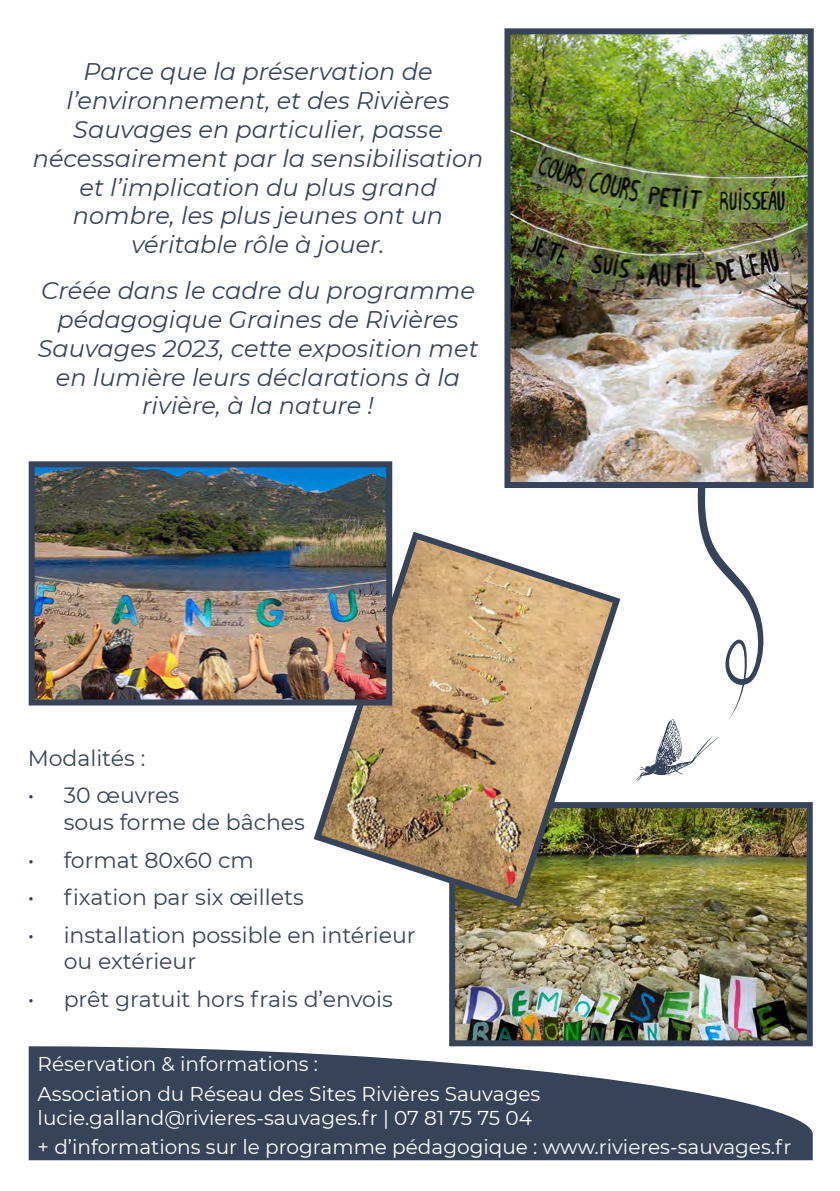
<style>
.page{position:relative;width:840px;height:1191px;background:#fff}
.page>*{position:absolute;margin:0;border:0;box-sizing:border-box;transform-origin:0 0}
.t1{font:italic 24px/28.8px "Montserrat";color:#374359;text-align:center}
.t2{font:22px/26.4px "Montserrat";color:#374359}
.t3{font:20px/29.6px "Montserrat";color:#fff}
</style>
<div class="page">
<svg style="left:29px;top:1046px;width:783px;height:114px;fill:#374359"></svg>
<svg style="left:697px;top:488px;width:67px;height:232px"></svg>
<img style="left:456px;top:809px;width:349px;height:230px">
<div style="left:449px;top:802px;width:363px;height:244px;border:6px solid #374359"></div>
<img style="left:310px;top:528px;width:313px;height:382px">
<img style="left:36px;top:468px;width:349px;height:230px">
<div style="left:29px;top:461px;width:363px;height:244px;border:6px solid #374359"></div>
<img style="left:511px;top:35px;width:295px;height:446px">
<div style="left:504px;top:28px;width:309px;height:460px;border:6px solid #374359"></div>
<svg style="left:635px;top:719px;width:83px;height:62px"></svg>
<p class="t1" style="left:33px;top:57px;width:452px">Parce que la préservation de l’environnement, et des Rivières<br>Sauvages en particulier, passe nécessairement par la sensibilisation et l’implication du plus grand nombre, les plus jeunes ont un véritable rôle à jouer.</p>
<p class="t1" style="left:38px;top:275px;width:442px">Créée dans le cadre du programme pédagogique Graines de Rivières<br>Sauvages 2023, cette exposition met en lumière leurs déclarations à la rivière, à la nature !</p>
<p class="t2" style="left:28px;top:744px;width:119px">Modalités :</p>
<p class="t2" style="left:64px;top:781px;width:243px;text-indent:-36px">• 30 œuvres<br>sous forme de bâches</p>
<p class="t2" style="left:28px;top:845px;width:228px">• format 80x60 cm</p>
<p class="t2" style="left:28px;top:883px;width:277px">• fixation par six œillets</p>
<p class="t2" style="left:64px;top:921px;width:353px;text-indent:-36px">• installation possible en intérieur ou extérieur</p>
<p class="t2" style="left:28px;top:985px;width:366px">• prêt gratuit hors frais d’envois</p>
<p class="t3" style="left:38px;top:1048px;width:504px">Réservation &amp; informations :<br>Association du Réseau des Sites Rivières Sauvages</p>
<p class="t3" style="left:38px;top:1102px;width:755px">lucie.galland@rivieres-sauvages.fr | 07 81 75 75 04<br>+ d’informations sur le programme pédagogique : www.rivieres-sauvages.fr</p>
</div>
